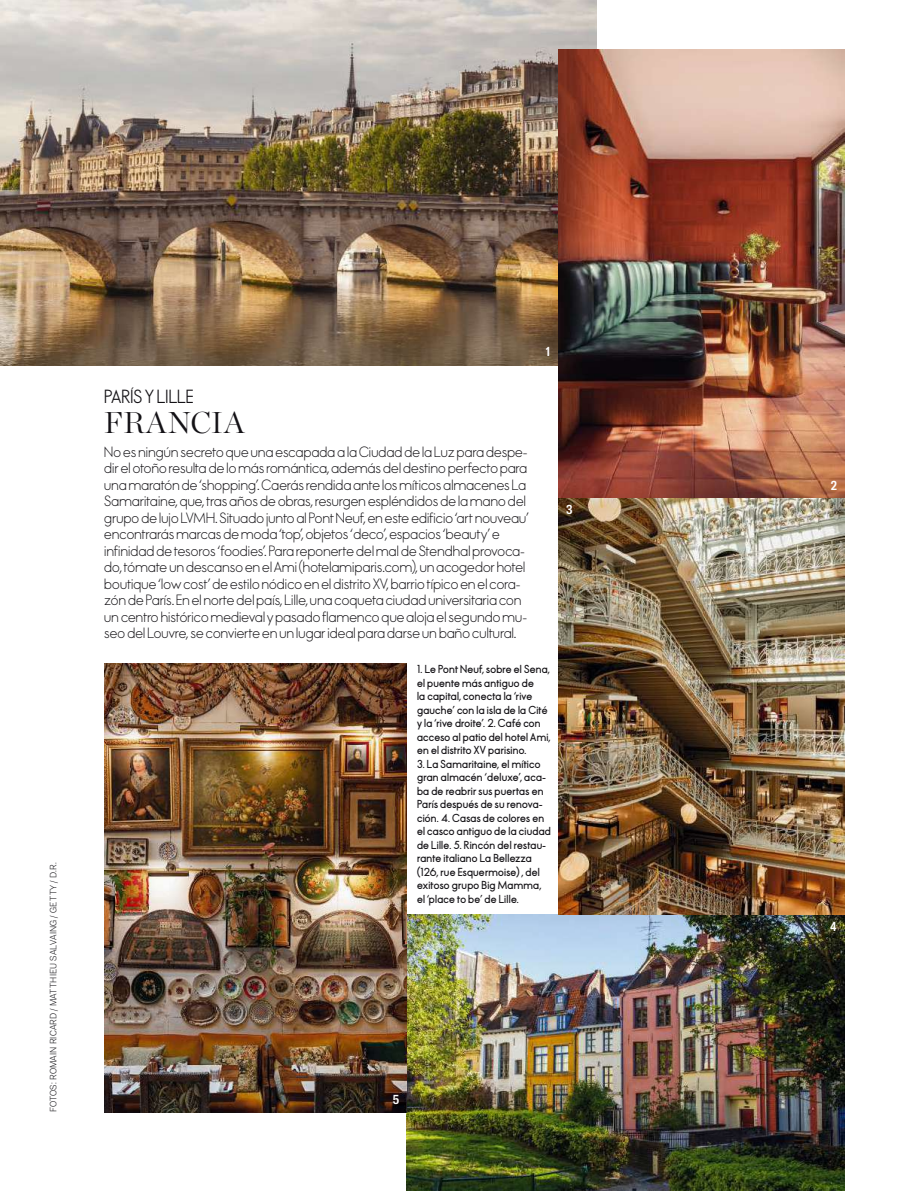
<style>
.page{position:relative;width:915px;height:1191px;background:#fff}
.page>*{position:absolute;margin:0;border:0;box-sizing:border-box;transform-origin:0 0}
.t1{font:300 30px "Chronicle Display";letter-spacing:.025em;color:#141216}
.t2{font:500 17.25px "Elle Nova C";letter-spacing:.005em;color:#141216}
.t3{font:13.5px/16.5px "Elle Nova C";letter-spacing:.015em;color:#141216}
.t4{font:500 12.75px "Tagus Semicond";color:#fff}
.t5{font:600 10.5px/13.5px "Elle Nova C";letter-spacing:.02em;color:#141216}
.t6{font:300 9px "Tagus Normal";letter-spacing:.02em;color:#141216}
</style>
<div class="page">
<img style="left:407px;top:914px;width:437px;height:277px">
<img style="left:104px;top:663px;width:303px;height:449px">
<img style="left:0;top:0;width:596px;height:366px">
<img style="left:558px;top:50px;width:286px;height:864px">
<p class="t6" style="left:48px;top:1112px;width:251px;rotate:-90deg">FOTOS: ROMAIN RICARD / MATTHIEU SALVAING / GETTY / D.R.</p>
<p class="t2" style="left:104px;top:387px;width:91px">PARÍS Y LILLE</p>
<h1 class="t1" style="left:104px;top:412px;width:142px">FRANCIA</h1>
<p class="t3" style="left:104px;top:445px;width:426px">No es ningún secreto que una escapada a la Ciudad de la Luz para despe&shy;dir el otoño resulta de lo más romántica, además del destino perfecto para una maratón de ‘shopping’. Caerás rendida ante los míticos almacenes La Samaritaine, que, tras años de obras, resurgen espléndidos de la mano del grupo de lujo LVMH. Situado junto al Pont Neuf, en este edificio ‘art nouveau’ encontrarás marcas de moda ‘top’, objetos ‘deco’, espacios ‘beauty’ e infinidad de tesoros ‘foodies’. Para reponerte del mal de Stendhal provoca&shy;do, tómate un descanso en el Ami (hotelamiparis.com), un acogedor hotel boutique ‘low cost’ de estilo nódico en el distrito XV, barrio típico en el cora&shy;zón de París. En el norte del país, Lille, una coqueta ciudad universitaria con un centro histórico medieval y pasado flamenco que aloja el segundo mu&shy;seo del Louvre, se convierte en un lugar ideal para darse un baño cultural.</p>
<p class="t4" style="left:545px;top:344px;width:6px">1</p>
<p class="t5" style="left:417px;top:663px;width:135px">1. Le Pont Neuf, sobre el Sena, el puente más antiguo de<br>la capital, conecta la ‘rive gauche’ con la isla de la Cité y la ‘rive droite’. 2. Café con acceso al patio del hotel Ami, en el distrito XV parisino.</p>
<p class="t5" style="left:417px;top:758px;width:135px">3. La Samaritaine, el mítico gran almacén ‘deluxe’, aca&shy;ba de reabrir sus puertas en<br>París después de su renova&shy;ción. 4. Casas de colores en el casco antiguo de la ciudad de Lille. 5. Rincón del restau&shy;rante italiano La Bellezza (126, rue Esquermoise) , del exitoso grupo Big Mamma, el ‘place to be’ de Lille.</p>
<p class="t4" style="left:566px;top:502px;width:8px">3</p>
<p class="t4" style="left:392px;top:1092px;width:8px">5</p>
<p class="t4" style="left:830px;top:478px;width:8px">2</p>
<p class="t4" style="left:829px;top:919px;width:8px">4</p>
</div>
